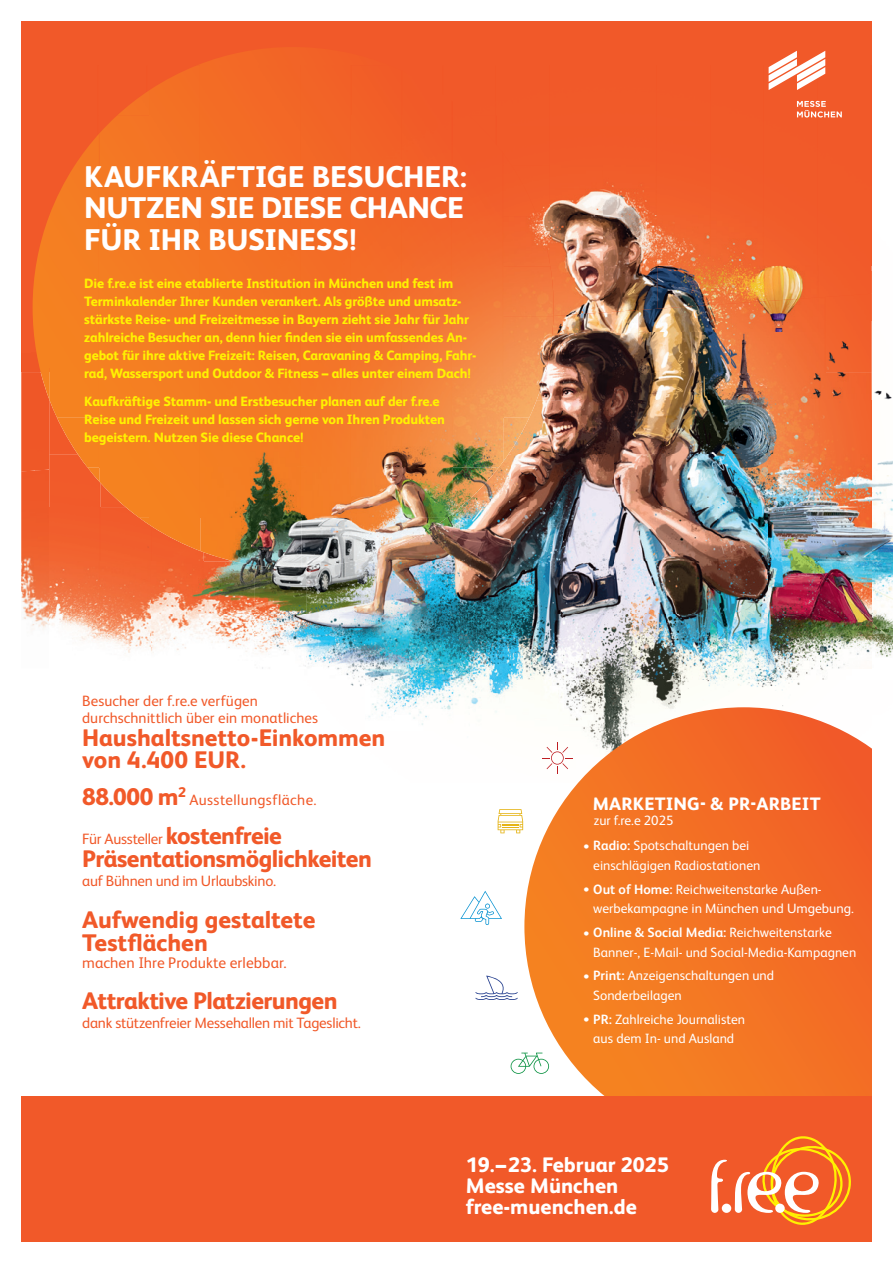
<style>
.page{position:relative;width:893px;height:1263px;background:#fff}
.page>*{position:absolute;margin:0;border:0;box-sizing:border-box;transform-origin:0 0}
.t1{font:700 31.5px "FS Albert Pro";color:#fff}
.t2{font:800 30px/31.5px "FS Albert Pro";letter-spacing:-.015em;color:#fff;text-align:justify}
.t3{font:800 24px/22.5px "FS Albert Pro";letter-spacing:-.015em;color:#f15929}
.t4{font:800 21px/21px "FS Albert Pro";color:#fff}
.t5{font:800 18px "FS Albert Pro";letter-spacing:.01em;color:#fff}
.t6{font:15.45px "FS Albert Pro";letter-spacing:.005em;color:#f15929}
.t7{font:15px/16.8px "FS Albert Pro";letter-spacing:-.01em;color:#f15929}
.t8{font:15px "FS Albert Pro";letter-spacing:.025em;color:#f15929}
.t9{font:800 13.5px/18px "FS Albert Pro";letter-spacing:-.01em;color:#fff101}
.t10{font:13.5px/19.5px "FS Albert Pro";color:#fff}
.s1{font-weight:800;font-size:24px}
.s2{font-weight:700}
</style>
<div class="page">
<div style="left:21px;top:21px;width:851px;height:351px;background:#f15929"></div>
<img style="left:21px;top:472px;width:28px;height:157px">
<div style="left:21px;top:372px;width:28px;height:100px;background:#ef5727"></div>
<svg style="left:33px;top:48px;width:274px;height:351px"></svg>
<img style="left:872px;top:390px;width:21px;height:239px">
<img style="left:262px;top:668px;width:578px;height:12px">
<img style="left:872px;top:629px;width:21px;height:28px">
<img style="left:350px;top:680px;width:450px;height:45px">
<img style="left:537px;top:182px;width:137px;height:34px">
<img style="left:550px;top:216px;width:231px;height:50px">
<img style="left:554px;top:266px;width:50px;height:44px">
<img style="left:604px;top:266px;width:53px;height:44px">
<img style="left:657px;top:266px;width:54px;height:37px">
<img style="left:711px;top:266px;width:54px;height:37px">
<img style="left:765px;top:266px;width:39px;height:31px">
<img style="left:871px;top:266px;width:1px;height:28px">
<img style="left:547px;top:372px;width:273px;height:29px">
<img style="left:820px;top:372px;width:52px;height:29px">
<img style="left:49px;top:417px;width:8px;height:37px">
<img style="left:529px;top:401px;width:343px;height:53px">
<img style="left:49px;top:454px;width:51px;height:187px">
<img style="left:499px;top:454px;width:373px;height:54px">
<img style="left:100px;top:518px;width:52px;height:135px">
<img style="left:152px;top:551px;width:51px;height:100px">
<img style="left:402px;top:544px;width:7px;height:17px">
<img style="left:409px;top:508px;width:463px;height:53px">
<img style="left:203px;top:565px;width:52px;height:87px">
<img style="left:255px;top:568px;width:51px;height:100px">
<img style="left:306px;top:561px;width:566px;height:107px">
<img style="left:554px;top:310px;width:85px;height:23px">
<img style="left:639px;top:303px;width:93px;height:30px">
<img style="left:732px;top:297px;width:92px;height:36px">
<img style="left:825px;top:294px;width:47px;height:78px">
<img style="left:547px;top:333px;width:278px;height:39px">
<img style="left:49px;top:66px;width:98px;height:50px">
<img style="left:147px;top:66px;width:3px;height:24px">
<img style="left:49px;top:116px;width:49px;height:50px">
<img style="left:98px;top:116px;width:2px;height:17px">
<img style="left:117px;top:90px;width:33px;height:26px">
<img style="left:150px;top:66px;width:186px;height:50px">
<img style="left:74px;top:133px;width:26px;height:33px">
<img style="left:100px;top:116px;width:275px;height:50px">
<img style="left:49px;top:166px;width:488px;height:50px">
<img style="left:49px;top:216px;width:501px;height:50px">
<img style="left:49px;top:266px;width:505px;height:101px">
<img style="left:49px;top:367px;width:498px;height:50px">
<img style="left:57px;top:417px;width:446px;height:51px">
<img style="left:503px;top:417px;width:26px;height:45px">
<img style="left:87px;top:467px;width:13px;height:15px">
<img style="left:100px;top:467px;width:353px;height:51px">
<img style="left:453px;top:467px;width:46px;height:46px">
<svg style="left:139px;top:518px;width:11px;height:7px"></svg>
<img style="left:150px;top:518px;width:50px;height:33px">
<img style="left:200px;top:518px;width:51px;height:47px">
<img style="left:251px;top:518px;width:101px;height:50px">
<img style="left:352px;top:518px;width:50px;height:43px">
<img style="left:402px;top:518px;width:45px;height:26px">
<svg style="left:524px;top:707px;width:348px;height:389px;background:#f3803c"></svg>
<div style="left:21px;top:1096px;width:851px;height:146px;background:#f15929"></div>
<svg style="left:542px;top:742px;width:30px;height:31px"></svg>
<svg style="left:498px;top:809px;width:25px;height:24px"></svg>
<svg style="left:475px;top:975px;width:43px;height:25px"></svg>
<svg style="left:511px;top:1053px;width:38px;height:21px"></svg>
<svg style="left:460px;top:891px;width:42px;height:34px"></svg>
<svg style="left:769px;top:51px;width:56px;height:39px"></svg>
<svg style="left:797px;top:101px;width:45px;height:17px"></svg>
<svg style="left:711px;top:1160px;width:16px;height:53px"></svg>
<div style="left:722px;top:1203px;width:9px;height:10px;background:#fff;border-radius:50%"></div>
<svg style="left:735px;top:1136px;width:116px;height:89px"></svg>
<h2 class="t2" style="left:84px;top:159px;width:384px">KAUFKRÄFTIGE BESUCHER:<br>NUTZEN SIE DIESE CHANCE FÜR IHR BUSINESS!</h2>
<p class="t9" style="left:84px;top:273px;width:394px">Die f.re.e ist eine etablierte Institution in München und fest im Terminkalender Ihrer Kunden verankert. Als größte und umsatz&shy;stärkste Reise- und Freizeitmesse in Bayern zieht sie Jahr für Jahr zahlreiche Besucher an, denn hier finden sie ein umfassendes An&shy;gebot für ihre aktive Freizeit: Reisen, Caravaning &amp; Camping, Fahr&shy;rad, Wassersport und Outdoor &amp; Fitness – alles unter einem Dach!</p>
<p class="t9" style="left:84px;top:392px;width:362px">Kaufkräftige Stamm- und Erstbesucher planen auf der f.re.e<br>Reise und Freizeit und lassen sich gerne von Ihren Produkten begeistern. Nutzen Sie diese Chance!</p>
<p class="t7" style="left:82px;top:692px;width:238px">Besucher der f.re.e verfügen durchschnittlich über ein monatliches</p>
<h3 class="t3" style="left:82px;top:724px;width:305px">Haushalts netto-Einkommen von 4.400 EUR.</h3>
<h3 class="t3" style="left:82px;top:783px;width:106px">88.000 m<sup>2</sup></h3>
<p class="t8" style="left:190px;top:789px;width:129px">Ausstellungsfläche.</p>
<p class="t7" style="left:82px;top:830px;width:201px">Für Aussteller <span class="s1">kostenfreie</span></p>
<h3 class="t3" style="left:82px;top:846px;width:291px">Präsentations möglichkeiten</h3>
<p class="t7" style="left:82px;top:871px;width:195px">auf Bühnen und im Urlaubskino.</p>
<h3 class="t3" style="left:82px;top:907px;width:235px">Aufwendig gestaltete<br>Testflächen</h3>
<p class="t6" style="left:82px;top:952px;width:206px">machen Ihre Produkte erlebbar.</p>
<h3 class="t3" style="left:82px;top:987px;width:257px">Attraktive Platzierungen</h3>
<p class="t7" style="left:82px;top:1013px;width:280px">dank stützenfreier Messehallen mit Tageslicht.</p>
<h3 class="t5" style="left:593px;top:789px;width:229px">MARKETING- &amp; PR-ARBEIT</h3>
<p class="t10" style="left:594px;top:810px;width:81px">zur f.re.e 2025</p>
<h1 class="t1" style="left:583px;top:822px;width:9px">·</h1>
<p class="t10" style="left:593px;top:835px;width:169px"><span class="s2">Radio:</span> Spotschaltungen bei einschlägigen Radiostationen</p>
<h1 class="t1" style="left:583px;top:865px;width:9px">·</h1>
<p class="t10" style="left:593px;top:878px;width:262px"><span class="s2">Out of Home:</span> Reichweitenstarke Außen&shy;werbekampagne in München und Umgebung.</p>
<h1 class="t1" style="left:583px;top:908px;width:9px">·</h1>
<p class="t10" style="left:593px;top:922px;width:264px"><span class="s2">Online &amp; Social Media:</span> Reichweitenstarke<br>Banner-, E-Mail- und Social-Media-Kampagnen</p>
<h1 class="t1" style="left:583px;top:952px;width:9px">·</h1>
<p class="t10" style="left:593px;top:965px;width:182px"><span class="s2">Print:</span> Anzeigenschaltungen und<br>Sonderbeilagen</p>
<h1 class="t1" style="left:583px;top:995px;width:9px">·</h1>
<p class="t10" style="left:593px;top:1008px;width:153px"><span class="s2">PR:</span> Zahlreiche Journalisten aus dem In- und Ausland</p>
<h3 class="t4" style="left:466px;top:1152px;width:204px">19.–23. Februar 2025<br>Messe München free-muenchen.de</h3>
</div>
